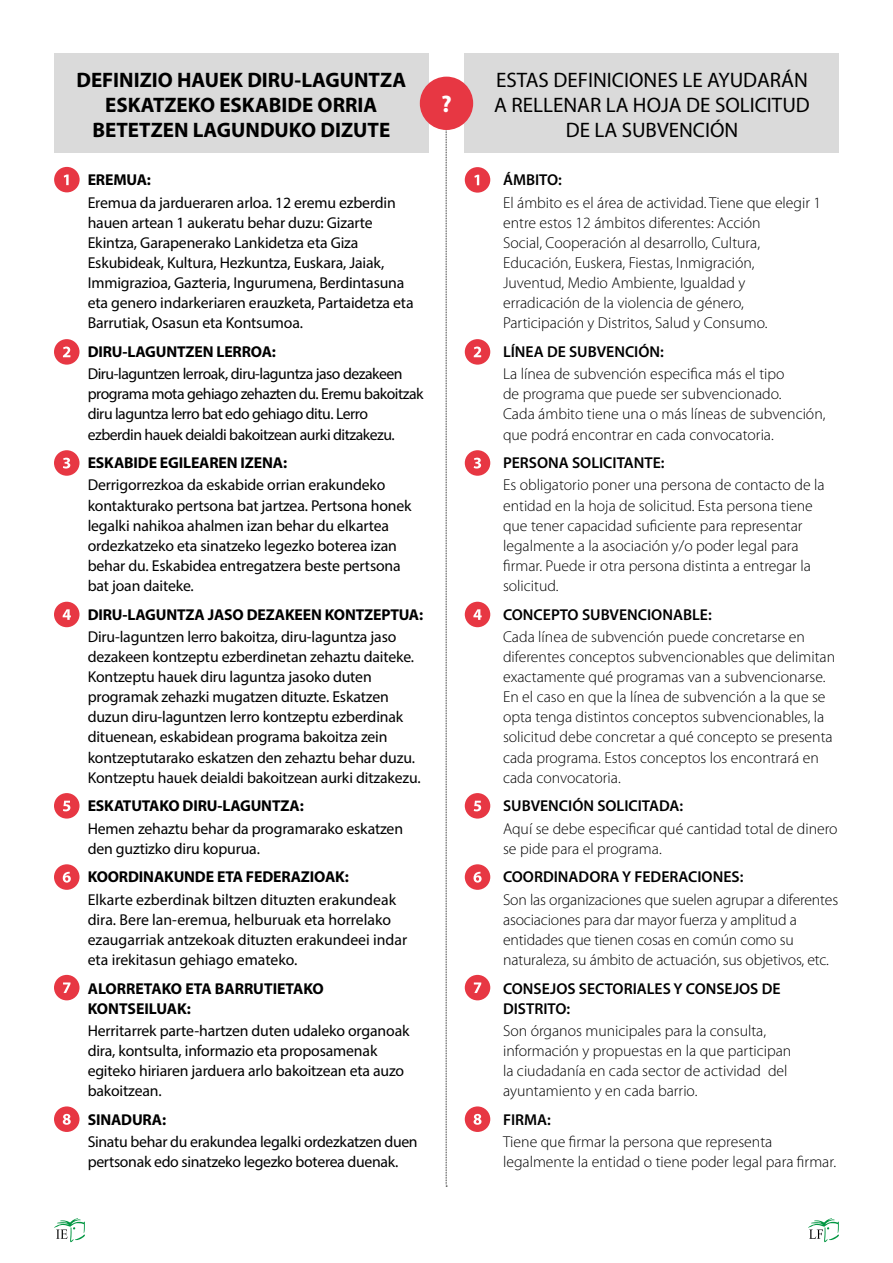
<style>
.page{position:relative;width:893px;height:1263px;background:#fff}
.page>*{position:absolute;margin:0;border:0;box-sizing:border-box;transform-origin:0 0}
.t1{font:700 24px "Myriad Pro";color:#fff}
.t2{font:700 21px/25.2px "Myriad Pro";color:#000;text-align:center}
.t3{font:21px/25.2px "Myriad Pro";color:#000;text-align:center}
.t4{font:300 15.75px/20.1px "Myriad Pro";color:#000}
.t5{font:15.75px/20.1px "Myriad Pro";letter-spacing:-.01em;color:#000}
.t6{font:700 15.75px/20.1px "Myriad Pro";letter-spacing:-.01em;color:#000}
.t7{font:15.75px/20.1px "Myriad Pro";letter-spacing:-.03em;color:#000}
.t8{font:600 15.75px/20.1px "Myriad Pro";color:#000}
</style>
<div class="page">
<svg style="left:446px;top:130px;width:1px;height:1057px"></svg>
<svg style="left:808px;top:1218px;width:31px;height:24px"></svg>
<svg style="left:54px;top:1218px;width:31px;height:24px"></svg>
<div style="left:54px;top:53px;width:374px;height:100px;background:#dadada"></div>
<div style="left:465px;top:53px;width:374px;height:100px;background:#dadada"></div>
<div style="left:420px;top:77px;width:53px;height:53px;background:#e73743;border-radius:50%"></div>
<div style="left:54px;top:167px;width:26px;height:25px;background:#e73743;border-radius:50%"></div>
<svg style="left:64px;top:174px;width:5px;height:11px"></svg>
<div style="left:54px;top:339px;width:26px;height:26px;background:#e73743;border-radius:50%"></div>
<svg style="left:63px;top:347px;width:7px;height:10px"></svg>
<div style="left:54px;top:450px;width:26px;height:26px;background:#e73743;border-radius:50%"></div>
<svg style="left:63px;top:458px;width:7px;height:10px"></svg>
<div style="left:54px;top:602px;width:26px;height:25px;background:#e73743;border-radius:50%"></div>
<svg style="left:63px;top:609px;width:8px;height:11px"></svg>
<div style="left:54px;top:793px;width:26px;height:25px;background:#e73743;border-radius:50%"></div>
<svg style="left:63px;top:801px;width:7px;height:10px"></svg>
<div style="left:54px;top:864px;width:26px;height:26px;background:#e73743;border-radius:50%"></div>
<svg style="left:63px;top:872px;width:8px;height:11px"></svg>
<div style="left:54px;top:975px;width:26px;height:25px;background:#e73743;border-radius:50%"></div>
<svg style="left:63px;top:982px;width:7px;height:11px"></svg>
<div style="left:54px;top:1106px;width:26px;height:26px;background:#e73743;border-radius:50%"></div>
<svg style="left:63px;top:1114px;width:8px;height:11px"></svg>
<div style="left:465px;top:167px;width:25px;height:26px;background:#e73743;border-radius:50%"></div>
<svg style="left:474px;top:175px;width:5px;height:10px"></svg>
<div style="left:465px;top:450px;width:25px;height:26px;background:#e73743;border-radius:50%"></div>
<svg style="left:474px;top:458px;width:7px;height:10px"></svg>
<div style="left:465px;top:602px;width:25px;height:25px;background:#e73743;border-radius:50%"></div>
<svg style="left:473px;top:609px;width:9px;height:11px"></svg>
<div style="left:465px;top:793px;width:25px;height:25px;background:#e73743;border-radius:50%"></div>
<svg style="left:474px;top:801px;width:7px;height:10px"></svg>
<div style="left:465px;top:864px;width:25px;height:26px;background:#e73743;border-radius:50%"></div>
<svg style="left:473px;top:872px;width:9px;height:11px"></svg>
<div style="left:465px;top:339px;width:25px;height:26px;background:#e73743;border-radius:50%"></div>
<svg style="left:474px;top:347px;width:7px;height:10px"></svg>
<div style="left:465px;top:975px;width:25px;height:25px;background:#e73743;border-radius:50%"></div>
<svg style="left:474px;top:982px;width:7px;height:11px"></svg>
<div style="left:465px;top:1106px;width:25px;height:26px;background:#e73743;border-radius:50%"></div>
<svg style="left:474px;top:1114px;width:7px;height:11px"></svg>
<h2 class="t2" style="left:76px;top:66px;width:331px">DEFINIZIO HAUEK DIRU-LAGUNTZA<br>ESKATZEKO ESKABIDE ORRIA<br>BETETZEN LAGUNDUKO DIZUTE</h2>
<p class="t6" style="left:88px;top:170px;width:65px">EREMUA:</p>
<p class="t5" style="left:88px;top:192px;width:327px">Eremua da jardueraren arloa. 12 eremu ezberdin hauen artean 1 aukeratu behar duzu: Gizarte Ekintza, Garapenerako Lankidetza eta Giza Eskubideak, Kultura, Hezkuntza, Euskara, Jaiak, Immigrazioa, Gazteria, Ingurumena, Berdintasuna eta genero indarkeriaren erauzketa, Partaidetza eta Barrutiak, Osasun eta Kontsumoa.</p>
<p class="t6" style="left:88px;top:341px;width:190px">DIRU-LAGUNTZEN LERROA:</p>
<p class="t7" style="left:88px;top:364px;width:337px">Diru-laguntzen lerroak, diru-laguntza jaso dezakeen programa mota gehiago zehazten du. Eremu bakoitzak diru laguntza lerro bat edo gehiago ditu. Lerro ezberdin hauek deialdi bakoitzean aurki ditzakezu.</p>
<p class="t6" style="left:88px;top:452px;width:201px">ESKABIDE EGILEAREN IZENA:</p>
<p class="t5" style="left:88px;top:475px;width:325px">Derrigorrezkoa da eskabide orrian erakundeko kontakturako pertsona bat jartzea. Pertsona honek legalki nahikoa ahalmen izan behar du elkartea ordezkatzeko eta sinatzeko legezko boterea izan behar du. Eskabidea entregatzera beste pertsona bat joan daiteke.</p>
<p class="t6" style="left:88px;top:604px;width:337px">DIRU-LAGUNTZA JASO DEZAKEEN KONTZEPTUA:</p>
<p class="t5" style="left:88px;top:626px;width:335px">Diru-laguntzen lerro bakoitza, diru-laguntza jaso dezakeen kontzeptu ezberdinetan zehaztu daiteke.<br>Kontzeptu hauek diru laguntza jasoko duten programak zehazki mugatzen dituzte. Eskatzen duzun diru-laguntzen lerro kontzeptu ezberdinak dituenean, eskabidean programa bakoitza zein kontzeptutarako eskatzen den zehaztu behar duzu.<br>Kontzeptu hauek deialdi bakoitzean aurki ditzakezu.</p>
<p class="t6" style="left:88px;top:795px;width:218px">ESKATUTAKO DIRU-LAGUNTZA:</p>
<p class="t5" style="left:88px;top:818px;width:317px">Hemen zehaztu behar da programarako eskatzen den guztizko diru kopurua.</p>
<p class="t6" style="left:88px;top:866px;width:263px">KOORDINAKUNDE ETA FEDERAZIOAK:</p>
<p class="t5" style="left:88px;top:889px;width:321px">Elkarte ezberdinak biltzen dituzten erakundeak dira. Bere lan-eremua, helburuak eta horrelako ezaugarriak antzekoak dituzten erakundeei indar eta irekitasun gehiago emateko.</p>
<p class="t6" style="left:88px;top:978px;width:238px">ALORRETAKO ETA BARRUTIETAKO<br>KONTSEILUAK:</p>
<p class="t5" style="left:88px;top:1020px;width:323px">Herritarrek parte-hartzen duten udaleko organoak dira, kontsulta, informazio eta proposamenak egiteko hiriaren jarduera arlo bakoitzean eta auzo bakoitzean.</p>
<p class="t6" style="left:88px;top:1109px;width:80px">SINADURA:</p>
<p class="t5" style="left:88px;top:1131px;width:331px">Sinatu behar du erakundea legalki ordezkatzen duen pertsonak edo sinatzeko legezko boterea duenak.</p>
<h1 class="t1" style="left:441px;top:88px;width:12px">?</h1>
<h2 class="t3" style="left:494px;top:67px;width:317px">ESTAS DEFINICIONES LE AYUDARÁN<br>A RELLENAR LA HOJA DE SOLICITUD<br>DE LA SUBVENCIÓN</h2>
<p class="t8" style="left:503px;top:170px;width:60px">ÁMBITO:</p>
<p class="t4" style="left:503px;top:193px;width:320px">El ámbito es el área de actividad. Tiene que elegir 1 entre estos 12 ámbitos diferentes: Acción<br>Social, Cooperación al desarrollo, Cultura, Educación, Euskera, Fiestas, Inmigración,<br>Juventud, Medio Ambiente, Igualdad y erradicación de la violencia de género, Participación y Distritos, Salud y Consumo.</p>
<p class="t8" style="left:503px;top:341px;width:162px">LÍNEA DE SUBVENCIÓN:</p>
<p class="t4" style="left:503px;top:364px;width:324px">La línea de subvención especifica más el tipo<br>de programa que puede ser subvencionado.<br>Cada ámbito tiene una o más líneas de subvención, que podrá encontrar en cada convocatoria.</p>
<p class="t8" style="left:503px;top:452px;width:163px">PERSONA SOLICITANTE:</p>
<p class="t4" style="left:503px;top:475px;width:323px">Es obligatorio poner una persona de contacto de la entidad en la hoja de solicitud. Esta persona tiene que tener capacidad suficiente para representar legalmente a la asociación y/o poder legal para firmar. Puede ir otra persona distinta a entregar la solicitud.</p>
<p class="t8" style="left:503px;top:604px;width:210px">CONCEPTO SUBVENCIONABLE:</p>
<p class="t4" style="left:503px;top:627px;width:334px">Cada línea de subvención puede concretarse en diferentes conceptos subvencionables que delimitan exactamente qué programas van a subvencionarse.<br>En el caso en que la línea de subvención a la que se opta tenga distintos conceptos subvencionables, la solicitud debe concretar a qué concepto se presenta cada programa. Estos conceptos los encontrará en cada convocatoria.</p>
<p class="t8" style="left:503px;top:795px;width:182px">SUBVENCIÓN SOLICITADA:</p>
<p class="t4" style="left:503px;top:818px;width:336px">Aquí se debe especificar qué cantidad total de dinero se pide para el programa.</p>
<p class="t8" style="left:503px;top:866px;width:242px">COORDINADORA Y FEDERACIONES:</p>
<p class="t4" style="left:503px;top:889px;width:337px">Son las organizaciones que suelen agrupar a diferentes asociaciones para dar mayor fuerza y amplitud a entidades que tienen cosas en común como su naturaleza, su ámbito de actuación, sus objetivos, etc.</p>
<p class="t8" style="left:503px;top:978px;width:279px">CONSEJOS SECTORIALES Y CONSEJOS DE<br>DISTRITO:</p>
<p class="t4" style="left:503px;top:1021px;width:290px">Son órganos municipales para la consulta, información y propuestas en la que participan la ciudadanía en cada sector de actividad del ayuntamiento y en cada barrio.</p>
<p class="t8" style="left:503px;top:1109px;width:49px">FIRMA:</p>
<p class="t4" style="left:503px;top:1132px;width:335px">Tiene que firmar la persona que representa legalmente la entidad o tiene poder legal para firmar.</p>
</div>
